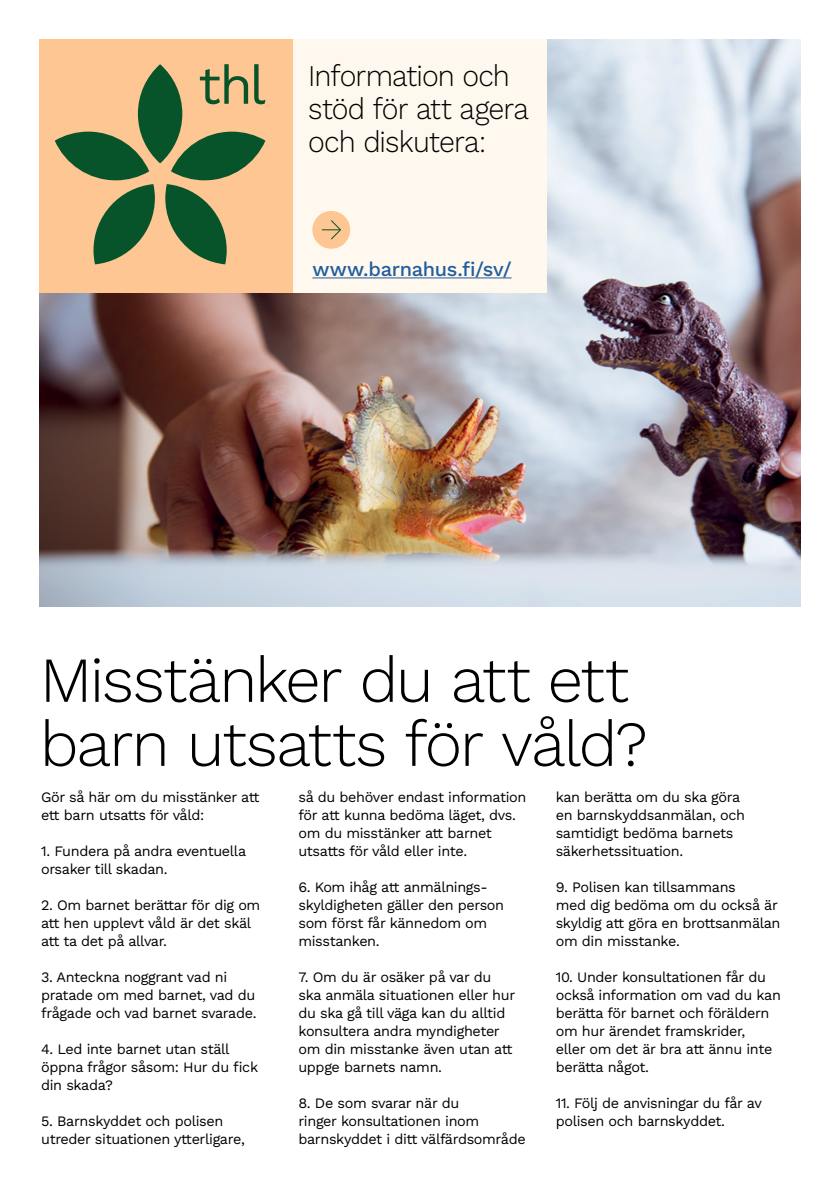
<style>
.page{position:relative;width:840px;height:1191px;background:#fff}
.page>*{position:absolute;margin:0;border:0;box-sizing:border-box;transform-origin:0 0}
.t1{font:300 64px/64px "Work Sans";letter-spacing:-.035em;color:#000}
.HE_Otsikko_2{font:300 30px/33px "Work Sans";letter-spacing:-.03em;color:#000;scale:.95 1}
.HE_Info_URL{font:500 20px "Work Sans";letter-spacing:-.015em;color:#215e9e}
.Paragraph_Style_1{font:14.4px/18px "Work Sans";letter-spacing:-.025em;color:#000}
</style>
<div class="page">
<img style="left:40px;top:40px;width:759px;height:567px">
<div style="left:40px;top:40px;width:253px;height:253px;background:#fdc692"></div>
<div style="left:293px;top:40px;width:253px;height:253px;background:#fff8ef"></div>
<div style="left:312px;top:211px;width:38px;height:38px;background:#fdc692;border-radius:50%"></div>
<svg style="left:322px;top:220px;width:19px;height:19px"></svg>
<svg style="left:55px;top:64px;width:210px;height:200px"></svg>
<hr style="left:312px;top:277px;width:199px;height:1px;background:#215e9e">
<p class="HE_Otsikko_2" style="left:308px;top:58px;width:234px">Information och stöd för att agera och diskutera:</p>
<p class="HE_Info_URL" style="left:312px;top:254px;width:201px">www.barnahus.fi/sv/</p>
<p class="t1" style="left:40px;top:645px;width:609px">Misstänker du att ett barn utsatts för våld?</p>
<p class="Paragraph_Style_1" style="left:41px;top:787px;width:220px">Gör så här om du misstänker att ett barn utsatts för våld:</p>
<p class="Paragraph_Style_1" style="left:41px;top:841px;width:206px">1. Fundera på andra eventuella orsaker till skadan.</p>
<p class="Paragraph_Style_1" style="left:41px;top:895px;width:221px">2. Om barnet berättar för dig om att hen upplevt våld är det skäl att ta det på allvar.</p>
<p class="Paragraph_Style_1" style="left:41px;top:967px;width:217px">3. Anteckna noggrant vad ni pratade om med barnet, vad du frågade och vad barnet svarade.</p>
<p class="Paragraph_Style_1" style="left:41px;top:1039px;width:218px">4. Led inte barnet utan ställ öppna frågor såsom: Hur du fick din skada?</p>
<p class="Paragraph_Style_1" style="left:41px;top:1111px;width:205px">5. Barnskyddet och polisen utreder situationen ytterligare,</p>
<p class="Paragraph_Style_1" style="left:298px;top:787px;width:229px">så du behöver endast information för att kunna bedöma läget, dvs. om du misstänker att barnet utsatts för våld eller inte.</p>
<p class="Paragraph_Style_1" style="left:298px;top:877px;width:207px">6. Kom ihåg att anmälnings&shy;skyldigheten gäller den person som först får kännedom om misstanken.</p>
<p class="Paragraph_Style_1" style="left:298px;top:967px;width:218px">7. Om du är osäker på var du ska anmäla situationen eller hur du ska gå till väga kan du alltid konsultera andra myndigheter om din misstanke även utan att uppge barnets namn.</p>
<p class="Paragraph_Style_1" style="left:298px;top:1093px;width:229px">8. De som svarar när du<br>ringer konsultationen inom barnskyddet i ditt välfärdsområde</p>
<p class="Paragraph_Style_1" style="left:555px;top:787px;width:191px">kan berätta om du ska göra en barnskyddsanmälan, och samtidigt bedöma barnets säkerhetssituation.</p>
<p class="Paragraph_Style_1" style="left:555px;top:877px;width:226px">9. Polisen kan tillsammans<br>med dig bedöma om du också är skyldig att göra en brottsanmälan om din misstanke.</p>
<p class="Paragraph_Style_1" style="left:555px;top:967px;width:226px">10. Under konsultationen får du också information om vad du kan berätta för barnet och föräldern om hur ärendet framskrider,</p>
<p class="Paragraph_Style_1" style="left:555px;top:1039px;width:218px">eller om det är bra att ännu inte berätta något.</p>
<p class="Paragraph_Style_1" style="left:555px;top:1093px;width:207px">11. Följ de anvisningar du får av polisen och barnskyddet.</p>
</div>
